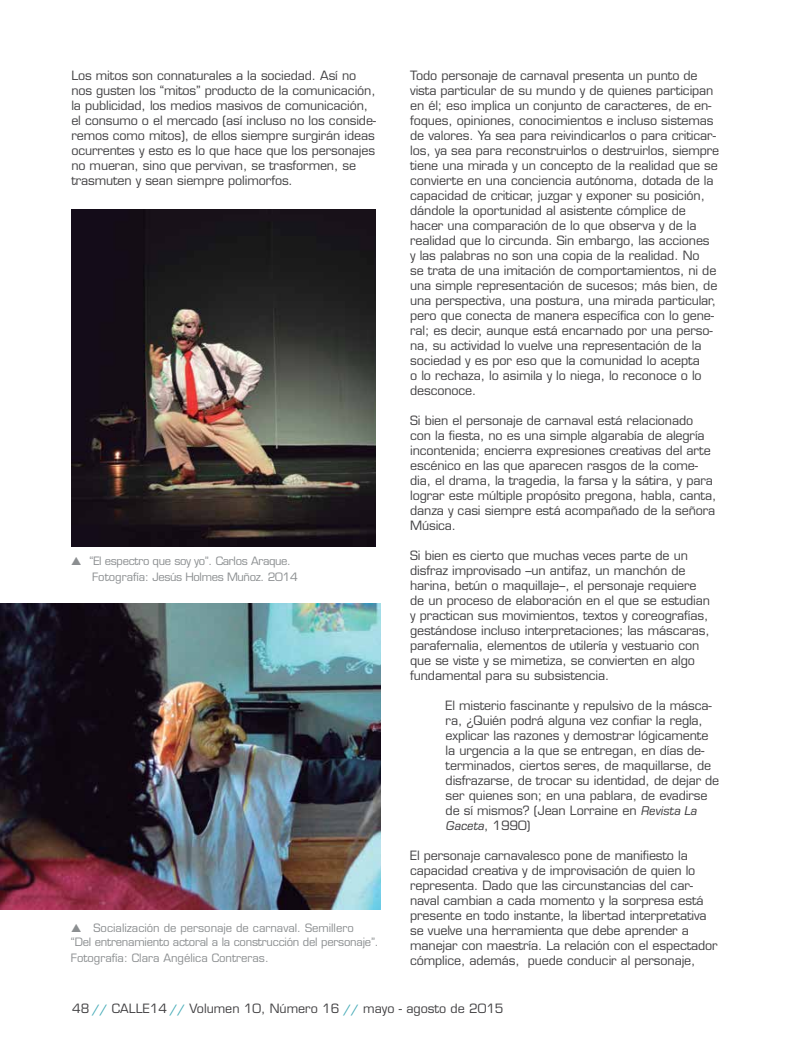
<style>
.page{position:relative;width:808px;height:1056px;background:#fff}
.page>*{position:absolute;margin:0;border:0;box-sizing:border-box;transform-origin:0 0}
.t1{font:12.5px/15px "Eurostile";letter-spacing:-.01em;color:#414042}
.t2{font:italic 12.5px "Eurostile BQ";letter-spacing:-.01em;color:#414042}
.t3{font:11.25px/13.8px "Eurostile";letter-spacing:-.02em;color:#8b8e90;text-align:center}
.t4{font:11.25px "Eurostile";color:#8b8e90}
.s1{font-family:"Eurostile BQ";font-style:italic}
.s2{font-family:"Eurostile";font-style:normal}
.s3{font-weight:700;color:#48acb8}
</style>
<div class="page">
<img style="left:0;top:604px;width:380px;height:305px">
<img style="left:71px;top:209px;width:304px;height:337px">
<p class="t1" style="left:71px;top:68px;width:306px">Los mitos son connaturales a la sociedad. Así no nos gusten los “mitos” producto de la comunicación, la publicidad, los medios masivos de comunicación, el consumo o el mercado (así incluso no los conside&shy;remos como mitos), de ellos siempre surgirán ideas ocurrentes y esto es lo que hace que los personajes no mueran, sino que pervivan, se trasformen, se trasmuten y sean siempre polimorfos.</p>
<p class="t3" style="left:90px;top:553px;width:210px;line-height:16.2px;text-align:left">“El espectro que soy yo”. Carlos Araque.<br>Fotografía: Jesús Holmes Muñoz. 2014</p>
<p class="t3" style="left:71px;top:921px;width:309px">Socialización de personaje de carnaval. Semillero<br>“Del entrenamiento actoral a la construcción del personaje”.</p>
<p class="t4" style="left:71px;top:951px;width:199px">Fotografía: Clara Angélica Contreras.</p>
<p class="t1" style="left:410px;top:68px;width:311px">Todo personaje de carnaval presenta un punto de vista particular de su mundo y de quienes participan en él; eso implica un conjunto de caracteres, de en&shy;foques, opiniones, conocimientos e incluso sistemas de valores. Ya sea para reivindicarlos o para criticar&shy;los, ya sea para reconstruirlos o destruirlos, siempre tiene una mirada y un concepto de la realidad que se convierte en una conciencia autónoma, dotada de la capacidad de criticar, juzgar y exponer su posición, dándole la oportunidad al asistente cómplice de hacer una comparación de lo que observa y de la realidad que lo circunda. Sin embargo, las acciones<br>y las palabras no son una copia de la realidad. No<br>se trata de una imitación de comportamientos, ni de una simple representación de sucesos; más bien, de una perspectiva, una postura, una mirada particular, pero que conecta de manera específica con lo gene&shy;ral; es decir, aunque está encarnado por una perso&shy;na, su actividad lo vuelve una representación de la sociedad y es por eso que la comunidad lo acepta<br>o lo rechaza, lo asimila y lo niega, lo reconoce o lo desconoce.</p>
<p class="t1" style="left:410px;top:413px;width:308px">Si bien el personaje de carnaval está relacionado con la fiesta, no es una simple algarabía de alegría incontenida; encierra expresiones creativas del arte escénico en las que aparecen rasgos de la come&shy;dia, el drama, la tragedia, la farsa y la sátira, y para lograr este múltiple propósito pregona, habla, canta, danza y casi siempre está acompañado de la señora Música.</p>
<p class="t1" style="left:410px;top:548px;width:301px">Si bien es cierto que muchas veces parte de un disfraz improvisado –un antifaz, un manchón de harina, betún o maquillaje–, el personaje requiere de un proceso de elaboración en el que se estudian y practican sus movimientos, textos y coreografías, gestándose incluso interpretaciones; las máscaras, parafernalia, elementos de utilería y vestuario con que se viste y se mimetiza, se convierten en algo fundamental para su subsistencia.</p>
<p class="t1" style="left:446px;top:698px;width:275px">El misterio fascinante y repulsivo de la másca&shy;ra, ¿Quién podrá alguna vez confiar la regla, explicar las razones y demostrar lógicamente la urgencia a la que se entregan, en días de&shy;terminados, ciertos seres, de maquillarse, de disfrazarse, de trocar su identidad, de dejar de ser quienes son; en una pablara, de evadirse de sí mismos? (Jean Lorraine en <span class="s1">Revista La</span></p>
<p class="t2" style="left:446px;top:819px;width:86px">Gaceta<span class="s2">, 1990)</span></p>
<p class="t1" style="left:410px;top:848px;width:309px">El personaje carnavalesco pone de manifiesto la capacidad creativa y de improvisación de quien lo representa. Dado que las circunstancias del car&shy;naval cambian a cada momento y la sorpresa está presente en todo instante, la libertad interpretativa se vuelve una herramienta que debe aprender a manejar con maestría. La relación con el espectador cómplice, además, puede conducir al personaje,</p>
<p class="t1" style="left:72px;top:1001px;width:433px">48 <span class="s3">//</span> CALLE14 <span class="s3">//</span> Volumen 10, Número 16 <span class="s3">//</span> mayo - agosto de 2015</p>
</div>
